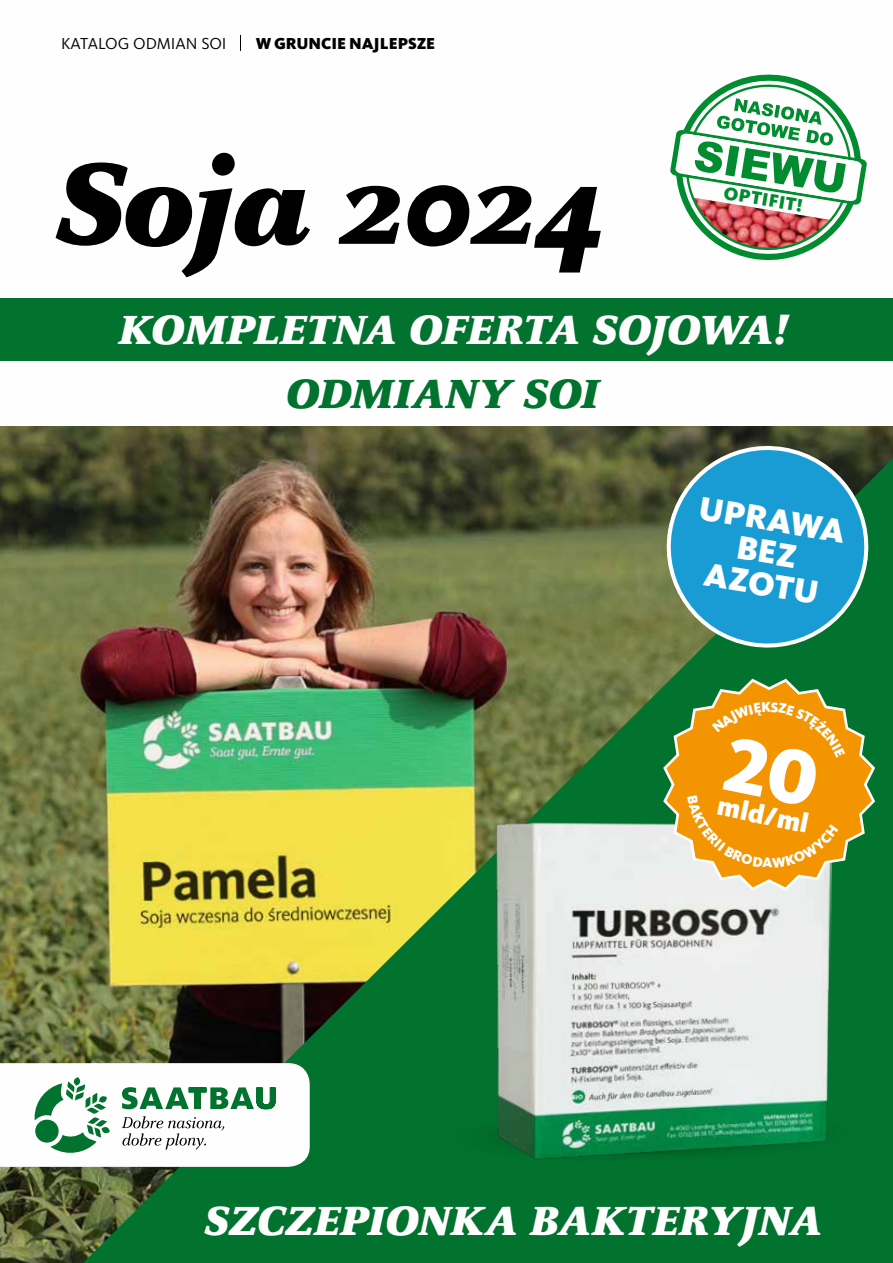
<style>
.page{position:relative;width:893px;height:1263px;background:#fff}
.page>*{position:absolute;margin:0;border:0;box-sizing:border-box;transform-origin:0 0}
.t1{font:italic 900 127.5px "Celeste Pro";letter-spacing:-.025em;color:#000}
.t2{font:italic 900 45px "Celeste Pro";letter-spacing:-.01em;color:#fff}
.t3{font:italic 900 45px "Celeste Pro";color:#00722d}
.t4{font:900 34.2px/32.4px "Kievit Pro";color:#fff;text-align:center}
.t5{font:900 27.6px "Kievit Pro";color:#fff}
.t6{font:900 18.9px "Kievit Pro";color:#008c2f}
.t7{font:900 16.5px "Kievit Pro";color:#000}
.t8{font:16.5px "Kievit Pro";color:#000}
</style>
<div class="page">
<img style="left:0;top:35px;width:893px;height:1228px">
<svg style="left:665px;top:680px;width:208px;height:209px"></svg>
<p class="t8" style="left:61px;top:33px;width:167px">KATALOG ODMIAN SOI</p>
<p class="t7" style="left:256px;top:33px;width:181px">W GRUNCIE NAJLEPSZE</p>
<h1 class="t1" style="left:53px;top:119px;width:551px">Soja 2024</h1>
<p class="t6" style="left:726px;top:182px;width:81px;rotate:9deg">OPTIFIT!</p>
<p class="t2" style="left:118px;top:300px;width:671px">KOMPLETNA OFERTA SOJOWA!</p>
<p class="t3" style="left:285px;top:364px;width:315px">ODMIANY SOI</p>
<p class="t4" style="left:702px;top:492px;width:149px;rotate:9deg">UPRAWA<br>BEZ<br>AZOTU</p>
<p class="t5" style="left:721px;top:789px;width:94px;rotate:11deg">mld/ml</p>
<p class="t2" style="left:203px;top:1191px;width:620px">SZCZEPIONKA BAKTERYJNA</p>
</div>
